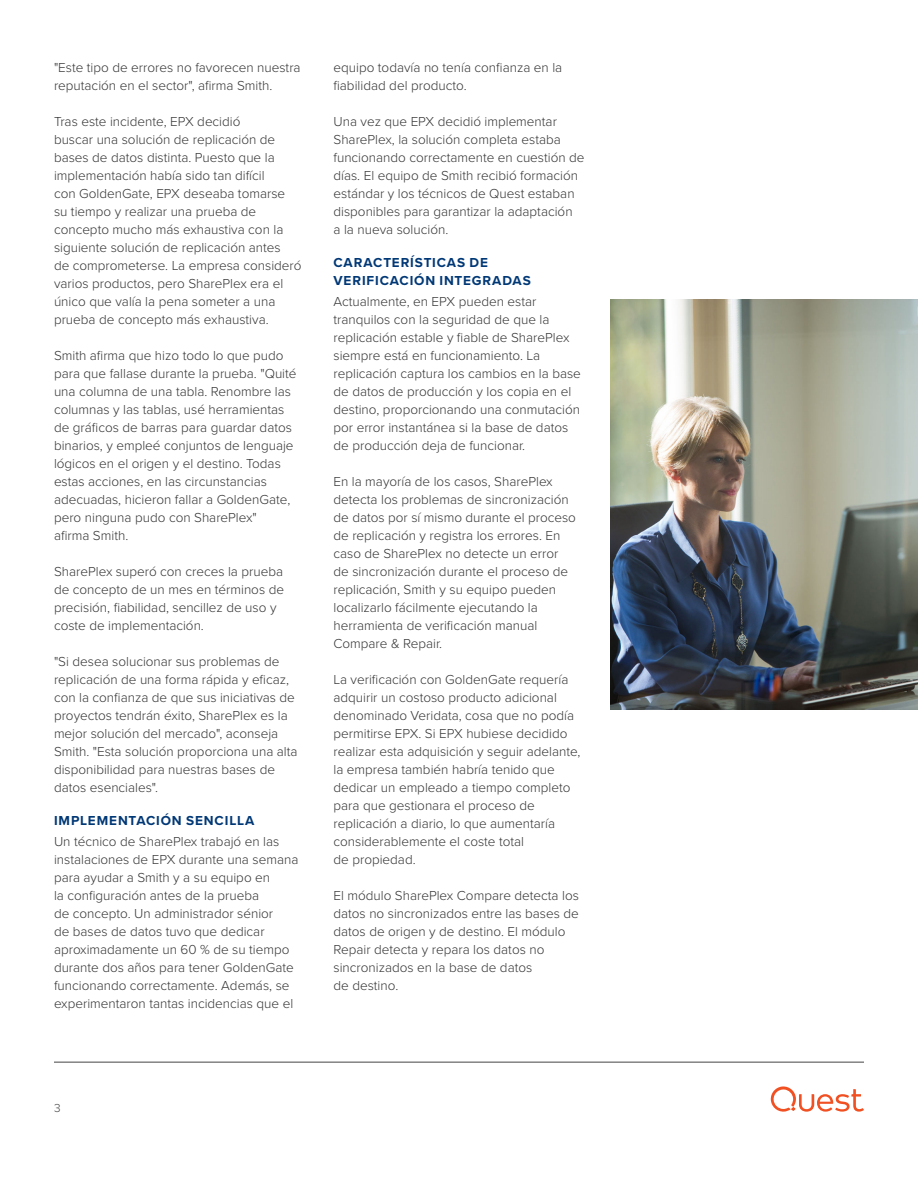
<style>
.page{position:relative;width:918px;height:1188px;background:#fff}
.page>*{position:absolute;margin:0;border:0;box-sizing:border-box;transform-origin:0 0}
.Body_copy{font:300 13.5px/18px "Proxima Nova";color:#333}
.Paragraph_Head{font:700 13.5px/18px "Proxima Nova";letter-spacing:.065em;color:#003876}
.t1{font:300 12px "Proxima Nova";color:#444}
</style>
<div class="page">
<hr style="left:54px;top:1062px;width:810px;height:1px;background:#444">
<svg style="left:771px;top:1086px;width:93px;height:26px"></svg>
<img style="left:610px;top:300px;width:308px;height:409px">
<p class="Body_copy" style="left:54px;top:58px;width:248px">"Este tipo de errores no favorecen nuestra reputación en el sector", afirma Smith.</p>
<p class="Body_copy" style="left:54px;top:112px;width:249px">Tras este incidente, EPX decidió<br>buscar una solución de replicación de bases de datos distinta. Puesto que la implementación había sido tan difícil<br>con GoldenGate, EPX deseaba tomarse su tiempo y realizar una prueba de concepto mucho más exhaustiva con la siguiente solución de replicación antes<br>de comprometerse. La empresa consideró varios productos, pero SharePlex era el único que valía la pena someter a una prueba de concepto más exhaustiva.</p>
<p class="Body_copy" style="left:54px;top:346px;width:244px">Smith afirma que hizo todo lo que pudo para que fallase durante la prueba. "Quité una columna de una tabla. Renombre las columnas y las tablas, usé herramientas de gráficos de barras para guardar datos binarios, y empleé conjuntos de lenguaje lógicos en el origen y el destino. Todas estas acciones, en las circunstancias adecuadas, hicieron fallar a GoldenGate, pero ninguna pudo con SharePlex"<br>afirma Smith.</p>
<p class="Body_copy" style="left:54px;top:562px;width:232px">SharePlex superó con creces la prueba de concepto de un mes en términos de precisión, fiabilidad, sencillez de uso y coste de implementación.</p>
<p class="Body_copy" style="left:54px;top:652px;width:245px">"Si desea solucionar sus problemas de replicación de una forma rápida y eficaz, con la confianza de que sus iniciativas de proyectos tendrán éxito, SharePlex es la mejor solución del mercado", aconseja Smith. "Esta solución proporciona una alta disponibilidad para nuestras bases de datos esenciales".</p>
<p class="Paragraph_Head" style="left:54px;top:811px;width:202px">IMPLEMENTACIÓN SENCILLA</p>
<p class="Body_copy" style="left:54px;top:832px;width:246px">Un técnico de SharePlex trabajó en las instalaciones de EPX durante una semana para ayudar a Smith y a su equipo en<br>la configuración antes de la prueba<br>de concepto. Un administrador sénior<br>de bases de datos tuvo que dedicar aproximadamente un 60 % de su tiempo durante dos años para tener GoldenGate funcionando correctamente. Además, se experimentaron tantas incidencias que el</p>
<p class="Body_copy" style="left:333px;top:58px;width:230px">equipo todavía no tenía confianza en la fiabilidad del producto.</p>
<p class="Body_copy" style="left:333px;top:112px;width:253px">Una vez que EPX decidió implementar SharePlex, la solución completa estaba funcionando correctamente en cuestión de días. El equipo de Smith recibió formación estándar y los técnicos de Quest estaban disponibles para garantizar la adaptación<br>a la nueva solución.</p>
<p class="Paragraph_Head" style="left:333px;top:253px;width:199px">CARACTERÍSTICAS DE<br>VERIFICACIÓN INTEGRADAS</p>
<p class="Body_copy" style="left:333px;top:292px;width:249px">Actualmente, en EPX pueden estar tranquilos con la seguridad de que la replicación estable y fiable de SharePlex siempre está en funcionamiento. La replicación captura los cambios en la base de datos de producción y los copia en el destino, proporcionando una conmutación por error instantánea si la base de datos de producción deja de funcionar.</p>
<p class="Body_copy" style="left:333px;top:472px;width:244px">En la mayoría de los casos, SharePlex detecta los problemas de sincronización de datos por sí mismo durante el proceso de replicación y registra los errores. En caso de SharePlex no detecte un error de sincronización durante el proceso de replicación, Smith y su equipo pueden localizarlo fácilmente ejecutando la herramienta de verificación manual Compare &amp; Repair.</p>
<p class="Body_copy" style="left:333px;top:670px;width:249px">La verificación con GoldenGate requería adquirir un costoso producto adicional denominado Veridata, cosa que no podía permitirse EPX. Si EPX hubiese decidido realizar esta adquisición y seguir adelante, la empresa también habría tenido que dedicar un empleado a tiempo completo para que gestionara el proceso de replicación a diario, lo que aumentaría considerablemente el coste total<br>de propiedad.</p>
<p class="Body_copy" style="left:333px;top:886px;width:247px">El módulo SharePlex Compare detecta los datos no sincronizados entre las bases de datos de origen y de destino. El módulo Repair detecta y repara los datos no sincronizados en la base de datos<br>de destino.</p>
<p class="t1" style="left:54px;top:1099px;width:8px">3</p>
</div>
